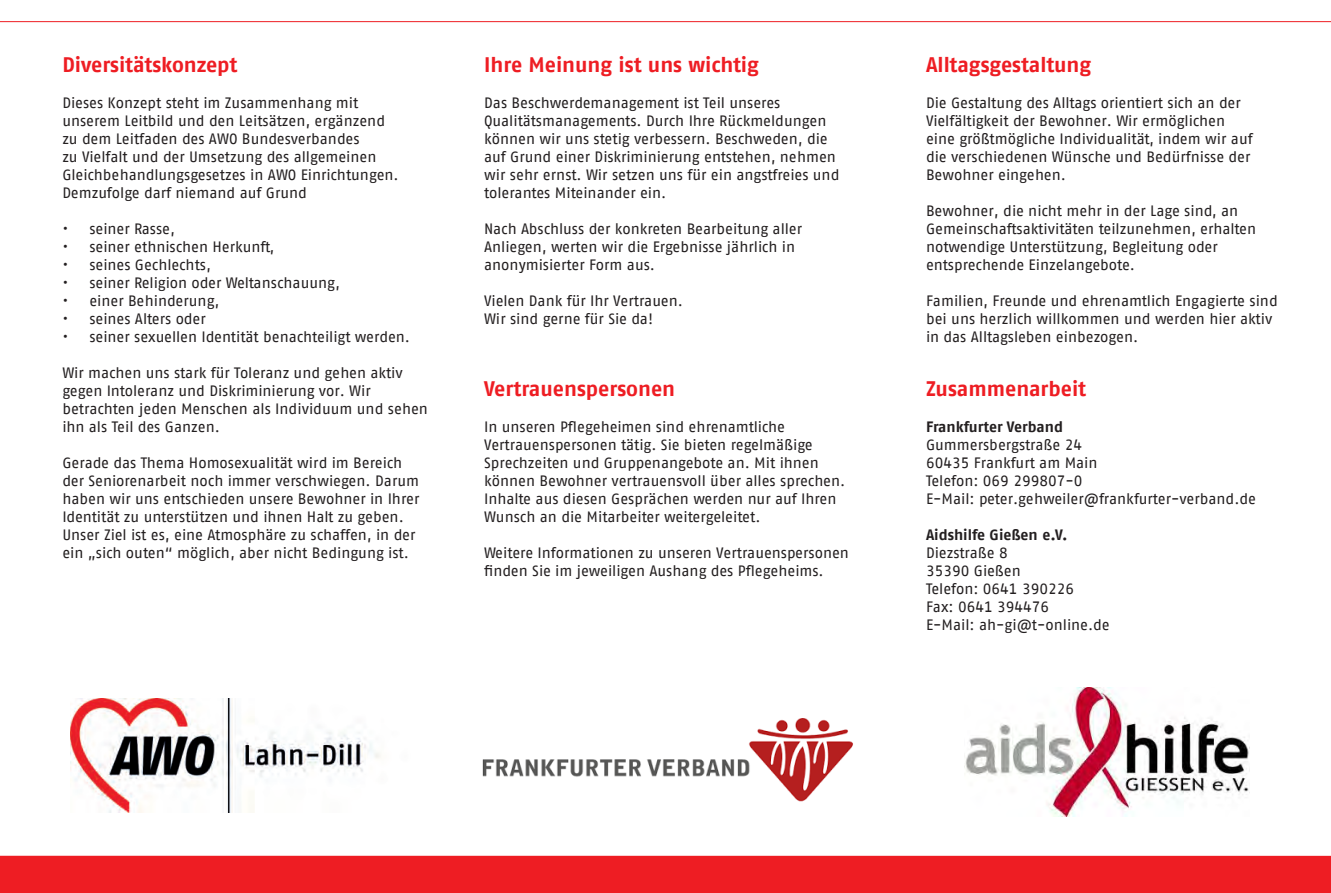
<style>
.page{position:relative;width:1331px;height:893px;background:#fff}
.page>*{position:absolute;margin:0;border:0;box-sizing:border-box;transform-origin:0 0}
.t1{font:700 21px "AWO Fago Office";letter-spacing:-.005em;color:#ee1d23}
.t2{font:15px/18px "AWO Fago Office";color:#231f20}
.t3{font:700 15px "AWO Fago Office";color:#231f20}
</style>
<div class="page">
<div style="left:0;top:856px;width:1331px;height:37px;background:#ee1d23"></div>
<hr style="left:0;top:21px;width:1331px;height:1px;background:#ee1d23">
<img style="left:964px;top:687px;width:285px;height:130px">
<img style="left:482px;top:719px;width:371px;height:83px">
<img style="left:71px;top:698px;width:310px;height:114px">
<h1 class="t1" style="left:62px;top:52px;width:176px">Diversitätskonzept</h1>
<p class="t2" style="left:62px;top:94px;width:338px">Dieses Konzept steht im Zusammenhang mit unserem Leitbild und den Leitsätzen, ergänzend zu dem Leitfaden des AWO Bundesverbandes<br>zu Vielfalt und der Umsetzung des allgemeinen Gleichbehandlungsgesetzes in AWO Einrichtungen.<br>Demzufolge darf niemand auf Grund</p>
<p class="t2" style="left:62px;top:220px;width:114px">• seiner Rasse,</p>
<p class="t2" style="left:62px;top:238px;width:213px">• seiner ethnischen Herkunft,</p>
<p class="t2" style="left:62px;top:256px;width:150px">• seines Gechlechts,</p>
<p class="t2" style="left:62px;top:274px;width:279px">• seiner Religion oder Weltanschauung,</p>
<p class="t2" style="left:62px;top:292px;width:159px">• einer Behinderung,</p>
<p class="t2" style="left:62px;top:310px;width:145px">• seines Alters oder</p>
<p class="t2" style="left:62px;top:328px;width:349px">• seiner sexuellen Identität benachteiligt werden.</p>
<p class="t2" style="left:62px;top:364px;width:367px">Wir machen uns stark für Toleranz und gehen aktiv gegen Intoleranz und Diskriminierung vor. Wir betrachten jeden Menschen als Individuum und sehen ihn als Teil des Ganzen.</p>
<p class="t2" style="left:62px;top:454px;width:359px">Gerade das Thema Homosexualität wird im Bereich der Seniorenarbeit noch immer verschwiegen. Darum haben wir uns entschieden unsere Bewohner in Ihrer Identität zu unterstützen und ihnen Halt zu geben.<br>Unser Ziel ist es, eine Atmosphäre zu schaffen, in der ein „sich outen“ möglich, aber nicht Bedingung ist.</p>
<h1 class="t1" style="left:484px;top:52px;width:276px">Ihre Meinung ist uns wichtig</h1>
<p class="t2" style="left:484px;top:94px;width:357px">Das Beschwerdemanagement ist Teil unseres Qualitätsmanagements. Durch Ihre Rückmeldungen können wir uns stetig verbessern. Beschweden, die auf Grund einer Diskriminierung entstehen, nehmen wir sehr ernst. Wir setzen uns für ein angstfreies und tolerantes Miteinander ein.</p>
<p class="t2" style="left:484px;top:220px;width:320px">Nach Abschluss der konkreten Bearbeitung aller<br>Anliegen, werten wir die Ergebnisse jährlich in anonymisierter Form aus.</p>
<p class="t2" style="left:484px;top:292px;width:200px">Vielen Dank für Ihr Vertrauen.<br>Wir sind gerne für Sie da!</p>
<h1 class="t1" style="left:484px;top:376px;width:193px">Vertrauenspersonen</h1>
<p class="t2" style="left:484px;top:418px;width:363px">In unseren Pflegeheimen sind ehrenamtliche Vertrauenspersonen tätig. Sie bieten regelmäßige Sprechzeiten und Gruppenangebote an. Mit ihnen können Bewohner vertrauensvoll über alles sprechen.<br>Inhalte aus diesen Gesprächen werden nur auf Ihren Wunsch an die Mitarbeiter weitergeleitet.</p>
<p class="t2" style="left:484px;top:544px;width:366px">Weitere Informationen zu unseren Vertrauenspersonen finden Sie im jeweiligen Aushang des Pflegeheims.</p>
<h1 class="t1" style="left:926px;top:52px;width:167px">Alltagsgestaltung</h1>
<p class="t2" style="left:926px;top:94px;width:328px">Die Gestaltung des Alltags orientiert sich an der Vielfältigkeit der Bewohner. Wir ermöglichen eine größtmögliche Individualität, indem wir auf die verschiedenen Wünsche und Bedürfnisse der Bewohner eingehen.</p>
<p class="t2" style="left:926px;top:202px;width:332px">Bewohner, die nicht mehr in der Lage sind, an Gemeinschaftsaktivitäten teilzunehmen, erhalten notwendige Unterstützung, Begleitung oder entsprechende Einzelangebote.</p>
<p class="t2" style="left:926px;top:292px;width:353px">Familien, Freunde und ehrenamtlich Engagierte sind bei uns herzlich willkommen und werden hier aktiv in das Alltagsleben einbezogen.</p>
<h1 class="t1" style="left:926px;top:376px;width:162px">Zusammenarbeit</h1>
<p class="t3" style="left:926px;top:418px;width:138px">Frankfurter Verband</p>
<p class="t2" style="left:926px;top:436px;width:331px">Gummersbergstraße 24<br>60435 Frankfurt am Main<br>Telefon: 069 299807-0<br>E-Mail: peter.gehweiler@frankfurter-verband.de</p>
<p class="t3" style="left:926px;top:526px;width:143px">Aidshilfe Gießen e.V.</p>
<p class="t2" style="left:926px;top:544px;width:185px">Diezstraße 8<br>35390 Gießen<br>Telefon: 0641 390226<br>Fax: 0641 394476<br>E-Mail: ah-gi@t-online.de</p>
</div>
